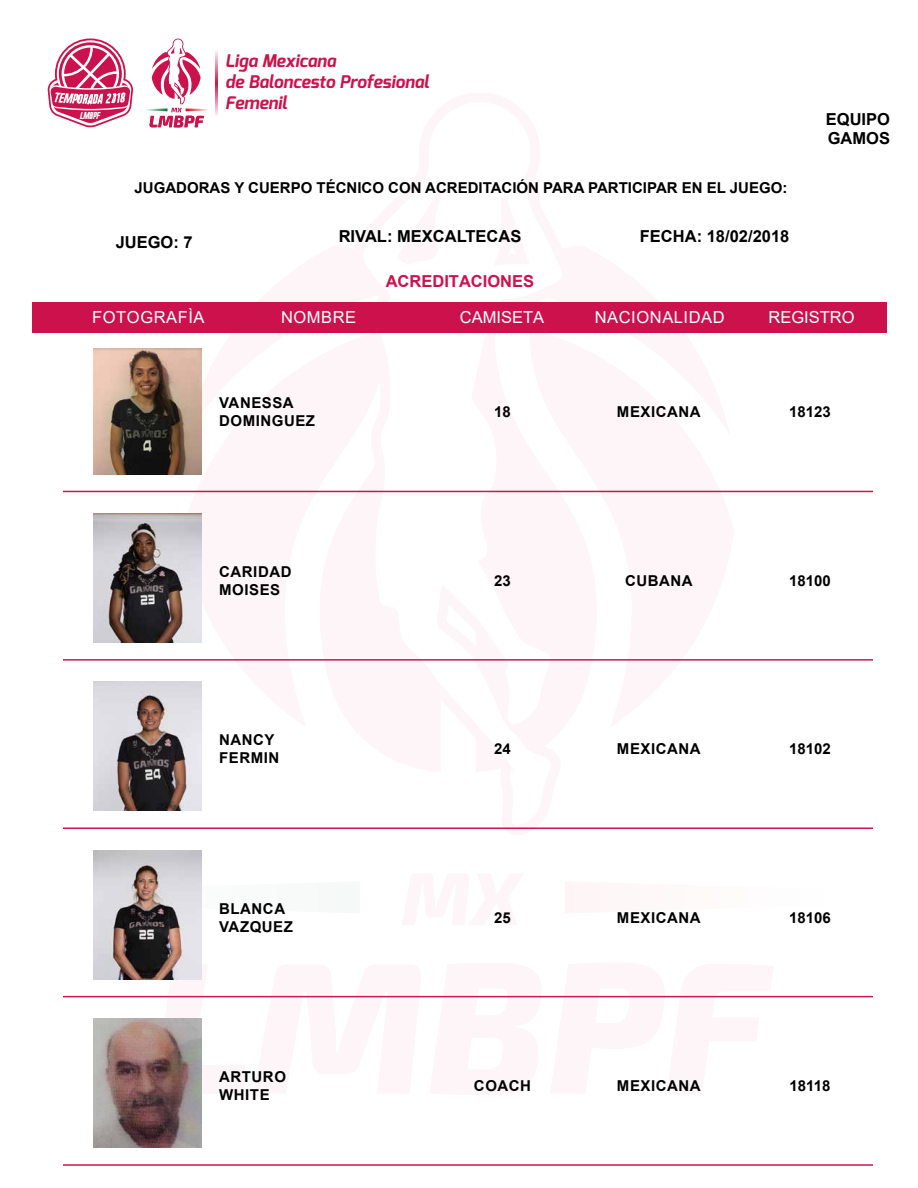
<style>
.page{position:relative;width:918px;height:1188px;background:#fff}
.page>*{position:absolute;margin:0;border:0;box-sizing:border-box;transform-origin:0 0}
.t1{font:italic 700 17.4px/20.9px "Exo";color:#cc124c}
.t2{font:700 16.5px/19.8px "Arial";color:#000}
.t3{font:16.5px "Arial";letter-spacing:.035em;color:#fff}
.t4{font:16.5px "Arial";color:#fff}
.t5{font:700 16.5px "Arial";color:#cc124c}
.t6{font:700 15px/18px "Arial";letter-spacing:.035em;color:#000}
.t7{font:700 15px "Arial";color:#000}
.t8{font:9.75px "Urae Nium";color:#fff}
</style>
<div class="page">
<svg style="left:146px;top:979px;width:639px;height:40px"></svg>
<svg style="left:361px;top:302px;width:203px;height:191px"></svg>
<div style="left:33px;top:303px;width:854px;height:30px;background:#cc124c"></div>
<svg style="left:146px;top:38px;width:62px;height:90px"></svg>
<svg style="left:215px;top:51px;width:2px;height:65px"></svg>
<svg style="left:48px;top:45px;width:85px;height:82px"></svg>
<img style="left:94px;top:349px;width:108px;height:125px">
<hr style="left:63px;top:491px;width:810px;height:1px;background:#cc164d">
<img style="left:94px;top:513px;width:108px;height:129px">
<hr style="left:63px;top:659px;width:810px;height:2px;background:#cc164d">
<img style="left:94px;top:682px;width:108px;height:129px">
<hr style="left:63px;top:827px;width:810px;height:2px;background:#cc164d">
<img style="left:94px;top:850px;width:108px;height:129px">
<hr style="left:63px;top:996px;width:810px;height:1px;background:#cc164d">
<img style="left:94px;top:1019px;width:108px;height:129px">
<hr style="left:63px;top:1164px;width:810px;height:2px;background:#cc164d">
<p class="t1" style="left:225px;top:50px;width:205px">Liga Mexicana<br>de Baloncesto Profesional<br>Femenil</p>
<p class="t8" style="left:80px;top:112px;width:22px">lmbpf</p>
<p class="t2" style="left:826px;top:109px;width:66px">EQUIPO<br>GAMOS</p>
<p class="t7" style="left:135px;top:178px;width:654px">JUGADORAS Y CUERPO TÉCNICO CON ACREDITACIÓN PARA PARTICIPAR EN EL JUEGO:</p>
<p class="t2" style="left:116px;top:233px;width:79px">JUEGO: 7</p>
<p class="t2" style="left:339px;top:226px;width:184px">RIVAL: MEXCALTECAS</p>
<p class="t2" style="left:640px;top:226px;width:151px">FECHA: 18/02/2018</p>
<p class="t5" style="left:386px;top:270px;width:150px">ACREDITACIONES</p>
<p class="t3" style="left:92px;top:306px;width:114px">FOTOGRAFÌA</p>
<p class="t3" style="left:281px;top:306px;width:77px">NOMBRE</p>
<p class="t4" style="left:460px;top:306px;width:86px">CAMISETA</p>
<p class="t4" style="left:769px;top:306px;width:88px">REGISTRO</p>
<p class="t3" style="left:595px;top:306px;width:131px">NACIONALIDAD</p>
<p class="t6" style="left:219px;top:394px;width:97px">VANESSA<br>DOMINGUEZ</p>
<p class="t6" style="left:494px;top:403px;width:18px">18</p>
<p class="t6" style="left:617px;top:403px;width:85px">MEXICANA</p>
<p class="t6" style="left:789px;top:403px;width:43px">18123</p>
<p class="t6" style="left:219px;top:563px;width:74px">CARIDAD<br>MOISES</p>
<p class="t6" style="left:494px;top:572px;width:18px">23</p>
<p class="t6" style="left:625px;top:572px;width:69px">CUBANA</p>
<p class="t6" style="left:789px;top:572px;width:43px">18100</p>
<p class="t6" style="left:219px;top:731px;width:62px">NANCY<br>FERMIN</p>
<p class="t6" style="left:494px;top:740px;width:18px">24</p>
<p class="t6" style="left:617px;top:740px;width:85px">MEXICANA</p>
<p class="t6" style="left:789px;top:740px;width:43px">18102</p>
<p class="t6" style="left:219px;top:899px;width:75px">BLANCA<br>VAZQUEZ</p>
<p class="t6" style="left:494px;top:908px;width:18px">25</p>
<p class="t6" style="left:617px;top:908px;width:85px">MEXICANA</p>
<p class="t6" style="left:789px;top:908px;width:43px">18106</p>
<p class="t6" style="left:219px;top:1068px;width:68px">ARTURO<br>WHITE</p>
<p class="t6" style="left:474px;top:1077px;width:59px">COACH</p>
<p class="t6" style="left:617px;top:1077px;width:85px">MEXICANA</p>
<p class="t6" style="left:790px;top:1077px;width:42px">18118</p>
</div>
